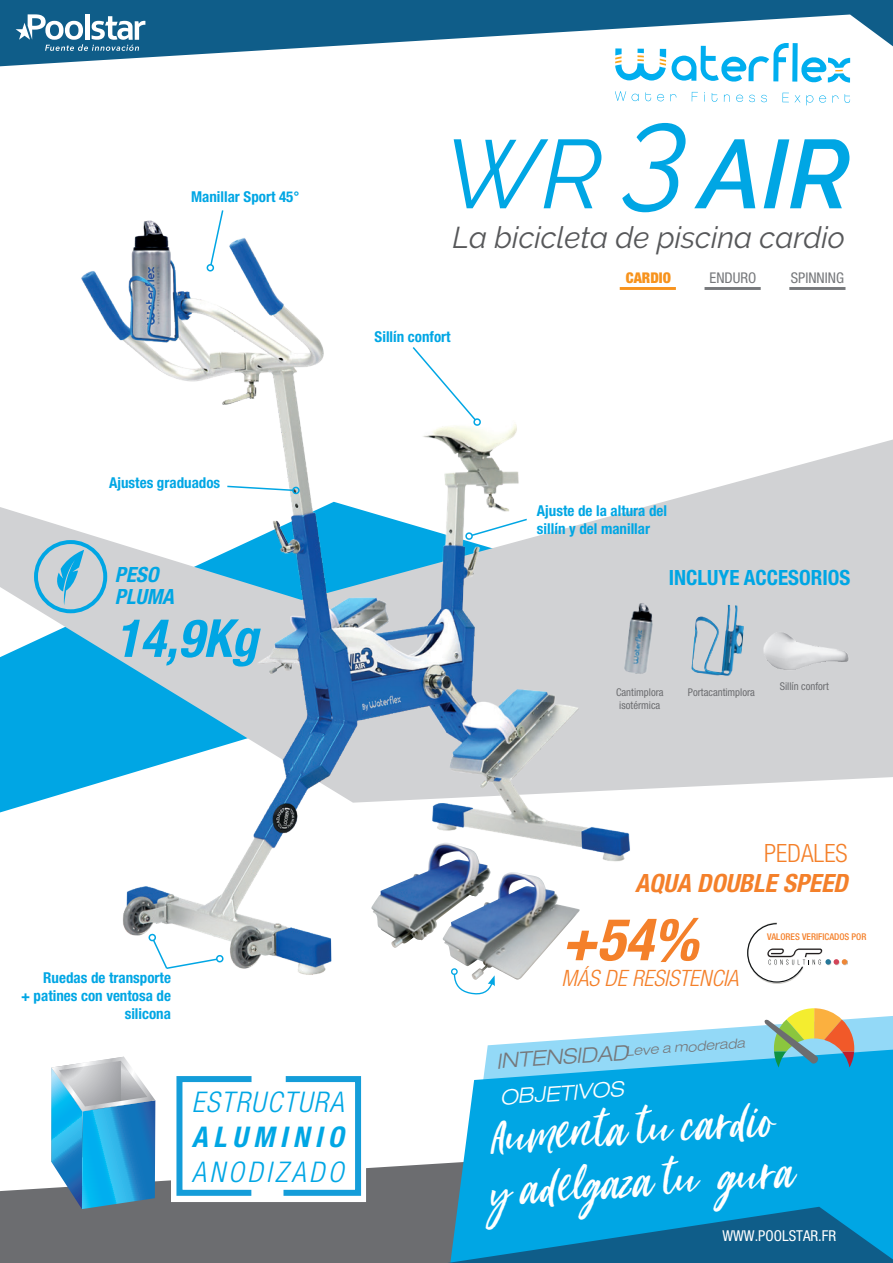
<style>
.page{position:relative;width:893px;height:1263px;background:#fff}
.page>*{position:absolute;margin:0;border:0;box-sizing:border-box;transform-origin:0 0}
.t1{font:italic 600 97.2px "Raleway";color:#00a6e4}
.t2{font:italic 700 condensed 58.35px "Helvetica Neue";color:#f4802a}
.t3{font:italic 700 condensed 52.5px "Helvetica Neue";color:#00a6e4}
.t4{font:italic 30px "Raleway";color:#57585a}
.t5{font:italic 300 condensed 28.5px "Helvetica Neue";letter-spacing:.055em;color:#00a6e4}
.t6{font:italic 300 condensed 28.5px "Helvetica Neue";letter-spacing:.12em;color:#00a6e4}
.t7{font:italic 700 condensed 28.5px "Helvetica Neue";letter-spacing:.2em;color:#00a6e4}
.t8{font:italic 700 condensed 25.2px "Helvetica Neue";color:#f4802a}
.t9{font:300 condensed 25.2px "Helvetica Neue";color:#f4802a}
.t10{font:700 23.1px "Loving Saskia";color:#fff}
.t11{font:italic 300 condensed 22.5px "Helvetica Neue";color:#f4802a}
.t12{font:700 condensed 21px "Helvetica Neue";color:#00a6e4}
.t13{font:italic 700 condensed 21px/22.5px "Helvetica Neue";color:#00a6e4}
.t14{font:italic 300 expanded 21px "Helvetica Neue";color:#fff}
.t15{font:700 condensed 15px/18px "Helvetica Neue";color:#00a6e4}
.t16{font:condensed 15px "Helvetica Neue";color:#fff}
.t17{font:condensed 14.85px "Helvetica Neue";color:#76787b}
.t18{font:900 condensed 14.85px "Helvetica Neue";color:#f7931d}
.t19{font:italic 300 expanded 13.5px "Helvetica Neue";color:#76787b}
.t20{font:condensed 10.65px/12.8px "Helvetica Neue";color:#6c6d70;text-align:center}
.t21{font:500 condensed 9.3px "Helvetica Neue";color:#f4802a}
.s1{font-weight:400}
.s2{font-weight:400;font-size:123.6px}
.s3{font-size:21px}
</style>
<div class="page">
<div style="left:782px;top:439px;width:111px;height:344px;background:#d1d2d4"></div>
<svg style="left:0;top:1135px;width:450px;height:128px;fill:#6c6d70"></svg>
<div style="left:171px;top:1070px;width:195px;height:132px;background:#fff"></div>
<svg style="left:277px;top:1073px;width:87px;height:126px"></svg>
<div style="left:176px;top:1076px;width:79px;height:120px;border:6px solid #149dd9"></div>
<img style="left:0;top:220px;width:782px;height:764px">
<img style="left:762px;top:631px;width:88px;height:41px">
<img style="left:691px;top:605px;width:53px;height:71px">
<hr style="left:620px;top:287px;width:56px;height:3px;background:#f7931d">
<hr style="left:704px;top:287px;width:57px;height:3px;background:#76787b">
<hr style="left:789px;top:287px;width:56px;height:3px;background:#76787b">
<img style="left:622px;top:597px;width:36px;height:83px">
<img style="left:747px;top:960px;width:101px;height:23px">
<svg style="left:747px;top:923px;width:100px;height:59px"></svg>
<svg style="left:801px;top:68px;width:49px;height:15px"></svg>
<svg style="left:615px;top:68px;width:164px;height:14px"></svg>
<div style="left:792px;top:43px;width:6px;height:39px;background:#00aeef"></div>
<svg style="left:615px;top:91px;width:24px;height:10px"></svg>
<svg style="left:645px;top:92px;width:6px;height:9px"></svg>
<svg style="left:657px;top:94px;width:7px;height:7px"></svg>
<svg style="left:670px;top:94px;width:6px;height:7px"></svg>
<svg style="left:692px;top:92px;width:6px;height:9px"></svg>
<svg style="left:712px;top:93px;width:5px;height:9px"></svg>
<svg style="left:724px;top:94px;width:6px;height:8px"></svg>
<svg style="left:736px;top:95px;width:7px;height:7px"></svg>
<svg style="left:749px;top:95px;width:6px;height:7px"></svg>
<svg style="left:761px;top:95px;width:6px;height:7px"></svg>
<svg style="left:782px;top:93px;width:18px;height:9px"></svg>
<svg style="left:806px;top:95px;width:7px;height:11px"></svg>
<svg style="left:819px;top:95px;width:7px;height:8px"></svg>
<svg style="left:832px;top:95px;width:6px;height:8px"></svg>
<svg style="left:844px;top:94px;width:6px;height:9px"></svg>
<svg style="left:51px;top:1056px;width:104px;height:153px;background:#58aad2"></svg>
<svg style="left:34px;top:540px;width:73px;height:73px;background:#9ac6d8"></svg>
<svg style="left:453px;top:980px;width:42px;height:15px"></svg>
<img style="left:371px;top:843px;width:120px;height:105px">
<img style="left:443px;top:872px;width:137px;height:108px">
<svg style="left:209px;top:210px;width:15px;height:57px"></svg>
<div style="left:206px;top:264px;width:8px;height:8px;border:2px solid #00a6e4;border-radius:3px"></div>
<svg style="left:464px;top:518px;width:65px;height:21px"></svg>
<div style="left:148px;top:933px;width:8px;height:8px;border:2px solid #00a6e4;border-radius:3px"></div>
<svg style="left:152px;top:938px;width:67px;height:32px"></svg>
<div style="left:216px;top:955px;width:8px;height:8px;border:2px solid #00a6e4;border-radius:3px"></div>
<svg style="left:411px;top:345px;width:71px;height:82px"></svg>
<svg style="left:226px;top:485px;width:68px;height:7px"></svg>
<div style="left:292px;top:486px;width:8px;height:8px;border:2px solid #00a6e4;border-radius:3px"></div>
<svg style="left:487px;top:1016px;width:406px;height:33px"></svg>
<svg style="left:450px;top:1049px;width:443px;height:158px;background:#16ade5"></svg>
<svg style="left:764px;top:1008px;width:90px;height:59px;background:#a4b795"></svg>
<svg style="left:0;top:0;width:893px;height:68px;fill:#0f5d89"></svg>
<svg style="left:307px;top:1207px;width:586px;height:56px;background:#207ba3"></svg>
<svg style="left:16px;top:14px;width:129px;height:37px"></svg>
<p class="t15" style="left:191px;top:187px;width:110px">Manillar Sport 45°</p>
<h1 class="t1" style="left:444px;top:118px;width:408px"><span class="s1">WR</span> <span class="s2">3</span>AIR</h1>
<h3 class="t4" style="left:452px;top:220px;width:394px">La bicicleta de piscina cardio</h3>
<p class="t15" style="left:375px;top:327px;width:78px">Sillín confort</p>
<p class="t18" style="left:626px;top:269px;width:47px">CARDIO</p>
<p class="t17" style="left:709px;top:269px;width:48px">ENDURO</p>
<p class="t17" style="left:791px;top:269px;width:55px">SPINNING</p>
<p class="t15" style="left:109px;top:474px;width:113px">Ajustes graduados</p>
<h3 class="t13" style="left:115px;top:563px;width:61px">PESO<br>PLUMA</h3>
<h3 class="t3" style="left:115px;top:606px;width:144px">14,9Kg</h3>
<p class="t15" style="left:21px;top:968px;width:151px;text-align:right">Ruedas de transporte<br>+ patines con ventosa de silicona</p>
<h3 class="t5" style="left:192px;top:1086px;width:154px">ESTRUCTURA</h3>
<h3 class="t7" style="left:192px;top:1120px;width:154px">ALUMINIO</h3>
<h3 class="t6" style="left:192px;top:1156px;width:154px">ANODIZADO</h3>
<p class="t15" style="left:537px;top:501px;width:132px">Ajuste de la altura del sillín y del manillar</p>
<h3 class="t12" style="left:669px;top:564px;width:183px">INCLUYE ACCESORIOS</h3>
<p class="t20" style="left:616px;top:686px;width:49px">Cantimplora isotérmica</p>
<p class="t20" style="left:688px;top:686px;width:69px">Portacantimplora</p>
<p class="t20" style="left:780px;top:680px;width:51px">Sillín confort</p>
<h3 class="t9" style="left:764px;top:839px;width:85px">PEDALES</h3>
<h3 class="t8" style="left:635px;top:868px;width:214px">AQUA DOUBLE SPEED</h3>
<h2 class="t2" style="left:562px;top:904px;width:138px">+54%</h2>
<h3 class="t11" style="left:562px;top:965px;width:178px">MÁS DE RESISTENCIA</h3>
<p class="t21" style="left:767px;top:931px;width:101px">VALORES VERIFICADOS POR</p>
<p class="t19" style="left:496px;top:1052px;width:250px;rotate:-4deg"><span class="s3">INTENSIDAD</span>Leve a moderada</p>
<h3 class="t10" style="left:491px;top:1130px;width:286px;rotate:-4deg">Aumenta tu cardio</h3>
<h3 class="t10" style="left:491px;top:1182px;width:306px;rotate:-4deg">y adelgaza tu figura</h3>
<h3 class="t14" style="left:499px;top:1085px;width:125px;rotate:-4deg">OBJETIVOS</h3>
<p class="t16" style="left:722px;top:1227px;width:115px">WWW.POOLSTAR.FR</p>
</div>
